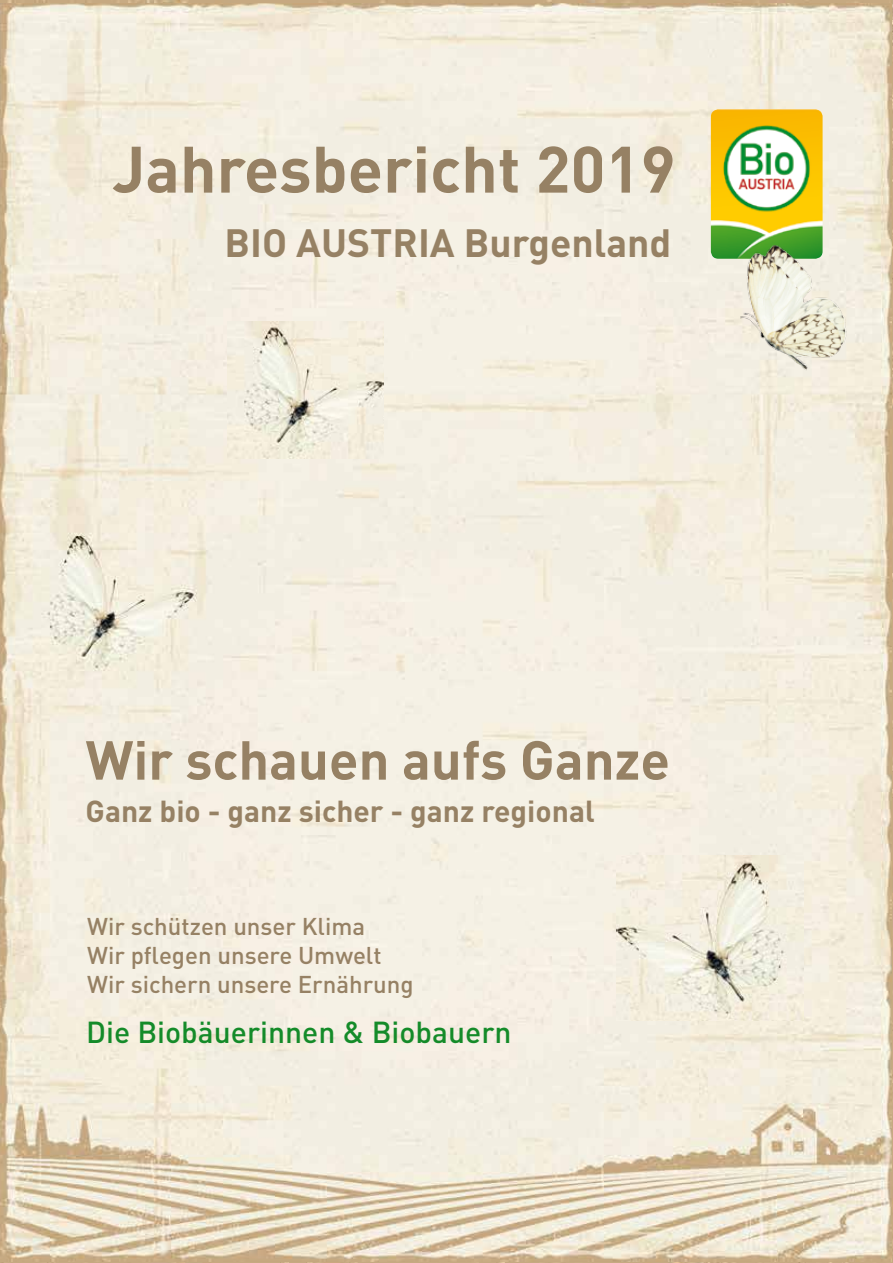
<style>
.page{position:relative;width:893px;height:1263px;background:#fff}
.page>*{position:absolute;margin:0;border:0;box-sizing:border-box;transform-origin:0 0}
.t1{font:700 64.5px "DIN";color:#968164}
.t2{font:700 54px "DIN";color:#968164}
.t3{font:700 39px "DIN";color:#968164}
.t4{font:700 30px "DIN";color:#968164}
.t5{font:500 30px "DIN";color:#148b29}
.t6{font:500 24px/28.8px "DIN";color:#968164}
</style>
<div class="page">
<img style="left:0;top:2px;width:893px;height:1261px">
<img style="left:711px;top:109px;width:112px;height:150px">
<hr style="left:0;top:0;width:893px;height:2px;background:#c6a981">
<img style="left:617px;top:856px;width:186px;height:164px">
<img style="left:228px;top:321px;width:156px;height:138px">
<img style="left:729px;top:243px;width:126px;height:133px">
<h1 class="t1" style="left:112px;top:127px;width:565px">Jahresbericht 2019</h1>
<h3 class="t3" style="left:225px;top:217px;width:448px">BIO AUSTRIA Burgenland</h3>
<h2 class="t2" style="left:86px;top:725px;width:586px">Wir schauen aufs Ganze</h2>
<p class="t4" style="left:86px;top:791px;width:511px">Ganz bio - ganz sicher - ganz regional</p>
<p class="t6" style="left:87px;top:911px;width:328px">Wir schützen unser Klima<br>Wir pflegen unsere Umwelt<br>Wir sichern unsere Ernährung</p>
<p class="t5" style="left:86px;top:1013px;width:427px">Die Biobäuerinnen &amp; Biobauern</p>
</div>
